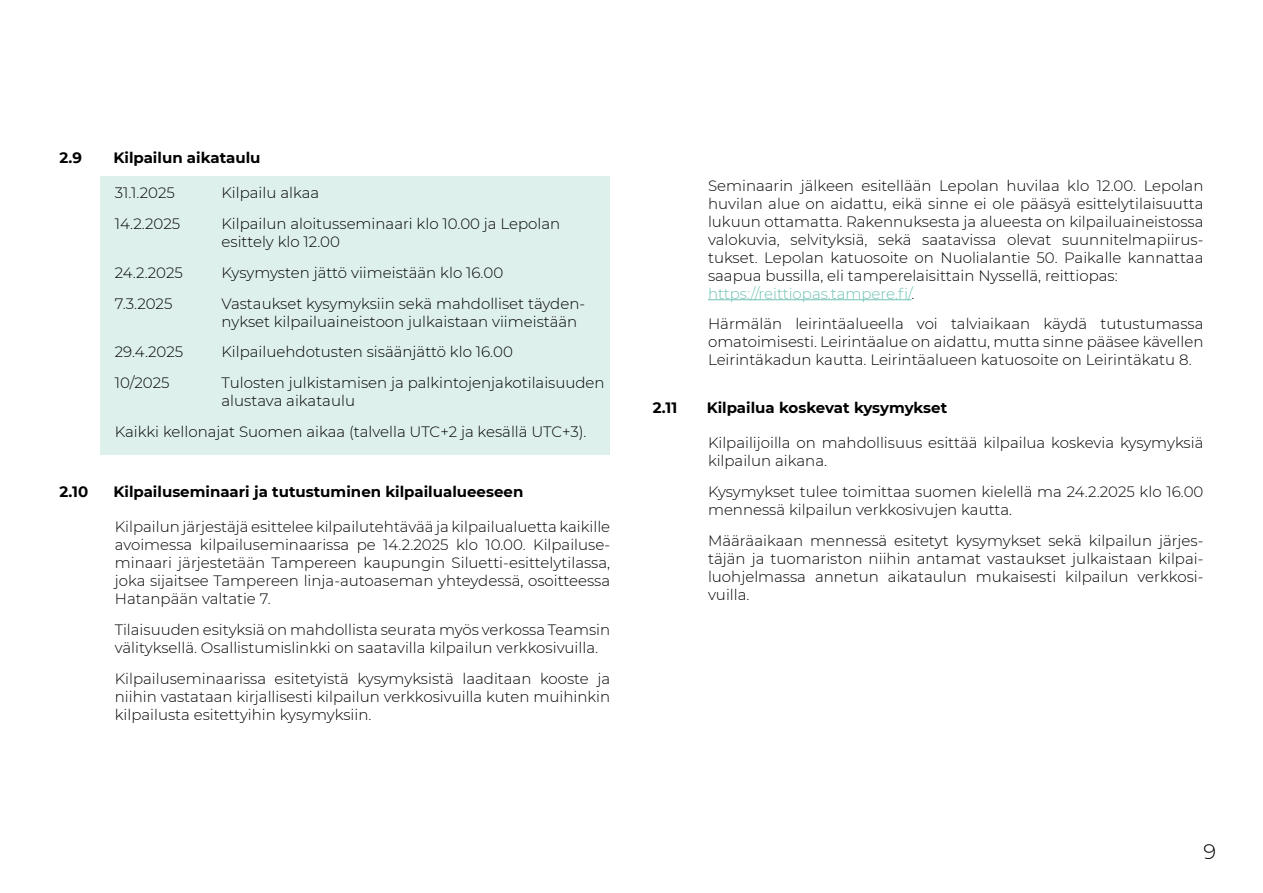
<style>
.page{position:relative;width:1263px;height:893px;background:#fff}
.page>*{position:absolute;margin:0;border:0;box-sizing:border-box;transform-origin:0 0}
.t1{font:300 21px "Montserrat";color:#000}
.t2{font:300 15px/18px "Montserrat";color:#000}
.t3{font:700 15px "Montserrat";color:#000}
.s1{color:#6fc2b4}
</style>
<div class="page">
<div style="left:101px;top:176px;width:509px;height:279px;background:#ddf0ec"></div>
<hr style="left:708px;top:299px;width:203px;height:1px;background:#6fc2b4">
<p class="t3" style="left:60px;top:147px;width:24px">2.9</p>
<p class="t3" style="left:114px;top:147px;width:149px">Kilpailun aikataulu</p>
<p class="t2" style="left:115px;top:184px;width:61px">31.1.2025</p>
<p class="t2" style="left:222px;top:184px;width:99px">Kilpailu alkaa</p>
<p class="t2" style="left:115px;top:214px;width:67px">14.2.2025</p>
<p class="t2" style="left:222px;top:214px;width:340px">Kilpailun aloitusseminaari klo 10.00 ja Lepolan esittely klo 12.00</p>
<p class="t2" style="left:115px;top:263px;width:70px">24.2.2025</p>
<p class="t2" style="left:222px;top:263px;width:283px">Kysymysten jättö viimeistään klo 16.00</p>
<p class="t2" style="left:115px;top:294px;width:59px">7.3.2025</p>
<p class="t2" style="left:222px;top:294px;width:365px">Vastaukset kysymyksiin sekä mahdolliset täyden&shy;nykset kilpailuaineistoon julkaistaan viimeistään</p>
<p class="t2" style="left:115px;top:343px;width:70px">29.4.2025</p>
<p class="t2" style="left:222px;top:343px;width:293px">Kilpailuehdotusten sisäänjättö klo 16.00</p>
<p class="t2" style="left:115px;top:373px;width:56px">10/2025</p>
<p class="t2" style="left:222px;top:373px;width:385px">Tulosten julkistamisen ja palkintojenjakotilaisuuden alustava aikataulu</p>
<p class="t2" style="left:115px;top:422px;width:473px">Kaikki kellonajat Suomen aikaa (talvella UTC+2 ja kesällä UTC+3).</p>
<p class="t3" style="left:60px;top:481px;width:30px">2.10</p>
<p class="t3" style="left:114px;top:481px;width:411px">Kilpailuseminaari ja tutustuminen kilpailualueeseen</p>
<p class="t2" style="left:115px;top:518px;width:497px;text-align:justify">Kilpailun järjestäjä esittelee kilpailutehtävää ja kilpailualuetta kaikille avoimessa kilpailuseminaarissa pe 14.2.2025 klo 10.00. Kilpailuse&shy;minaari järjestetään Tampereen kaupungin Siluetti-esittelytilassa, joka sijaitsee Tampereen linja-autoaseman yhteydessä, osoitteessa Hatanpään valtatie 7.</p>
<p class="t2" style="left:115px;top:620px;width:497px">Tilaisuuden esityksiä on mahdollista seurata myös verkossa Teamsin välityksellä. Osallistumislinkki on saatavilla kilpailun verkkosivuilla.</p>
<p class="t2" style="left:115px;top:669px;width:497px;text-align:justify">Kilpailuseminaarissa esitetyistä kysymyksistä laaditaan kooste ja niihin vastataan kirjallisesti kilpailun verkkosivuilla kuten muihinkin kilpailusta esitettyihin kysymyksiin.</p>
<p class="t2" style="left:708px;top:176px;width:497px">Seminaarin jälkeen esitellään Lepolan huvilaa klo 12.00. Lepolan huvilan alue on aidattu, eikä sinne ei ole pääsyä esittelytilaisuutta lukuun ottamatta. Rakennuksesta ja alueesta on kilpailuaineistossa valokuvia, selvityksiä, sekä saatavissa olevat suunnitelmapiirus&shy;tukset. Lepolan katuosoite on Nuolialantie 50. Paikalle kannattaa saapua bussilla, eli tamperelaisittain Nyssellä, reittiopas: <span class="s1">https://reittiopas.tampere.fi/</span>.</p>
<p class="t2" style="left:708px;top:315px;width:497px;text-align:justify">Härmälän leirintäalueella voi talviaikaan käydä tutustumassa omatoimisesti. Leirintäalue on aidattu, mutta sinne pääsee kävellen Leirintäkadun kautta. Leirintäalueen katuosoite on Leirintäkatu 8.</p>
<p class="t3" style="left:653px;top:397px;width:26px">2.11</p>
<p class="t3" style="left:707px;top:397px;width:242px">Kilpailua koskevat kysymykset</p>
<p class="t2" style="left:708px;top:433px;width:497px">Kilpailijoilla on mahdollisuus esittää kilpailua koskevia kysymyksiä kilpailun aikana.</p>
<p class="t2" style="left:708px;top:482px;width:497px">Kysymykset tulee toimittaa suomen kielellä ma 24.2.2025 klo 16.00 mennessä kilpailun verkkosivujen kautta.</p>
<p class="t2" style="left:708px;top:531px;width:497px;text-align:justify">Määräaikaan mennessä esitetyt kysymykset sekä kilpailun järjes&shy;täjän ja tuomariston niihin antamat vastaukset julkaistaan kilpai&shy;luohjelmassa annetun aikataulun mukaisesti kilpailun verkkosi&shy;vuilla.</p>
<h1 class="t1" style="left:1203px;top:838px;width:14px">9</h1>
</div>
